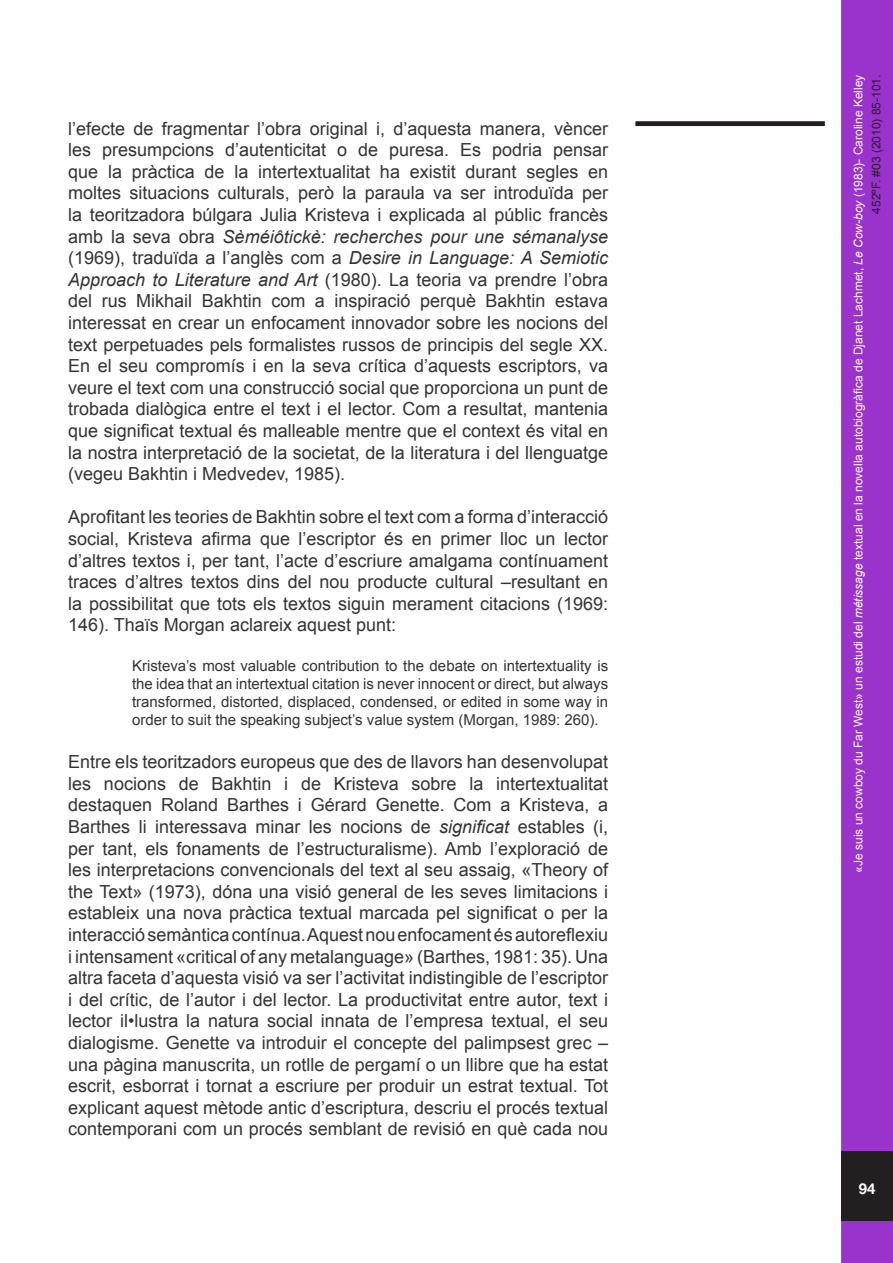
<style>
.page{position:relative;width:893px;height:1263px;background:#fff}
.page>*{position:absolute;margin:0;border:0;box-sizing:border-box;transform-origin:0 0}
.t1{font:18px/21.6px "Arial";color:#333;text-align:justify}
.t2{font:15px/18px "Arial";color:#333;text-align:justify}
.t3{font:700 15px "Helvetica Neue";color:#fff}
.t4{font:12px/18px "Arial";color:#fff;text-align:right}
.s1{font-style:italic}
.s2{color:#231f20}
</style>
<div class="page">
<div style="left:841px;top:0;width:52px;height:1263px;background:#93c;border:3px solid #93c"></div>
<div style="left:841px;top:1151px;width:52px;height:70px;background:#231f20"></div>
<div style="left:636px;top:121px;width:189px;height:5px;background:#231f20"></div>
<p class="t1" style="left:68px;top:118px;width:541px">l’efecte de fragmentar l’obra original i, d’aquesta manera, vèncer les presumpcions d’autenticitat o de puresa. Es podria pensar que la pràctica de la intertextualitat ha existit durant segles en moltes situacions culturals, però la paraula va ser introduïda per la teoritzadora búlgara Julia Kristeva i explicada al públic francès amb la seva obra <span class="s1">Sèméiôtickè: recherches pour une sémanalyse </span>(1969), traduïda a l’anglès com a <span class="s1">Desire in Language: A Semiotic Approach to Literature and Art</span> (1980). La teoria va prendre l’obra del rus Mikhail Bakhtin com a inspiració perquè Bakhtin estava interessat en crear un enfocament innovador sobre les nocions del text perpetuades pels formalistes russos de principis del segle XX.<br>En el seu compromís i en la seva crítica d’aquests escriptors, va veure el text com una construcció social que proporciona un punt de trobada dialògica entre el text i el lector. Com a resultat, mantenia que significat textual és malleable mentre que el context és vital en la nostra interpretació de la societat, de la literatura i del llenguatge (vegeu Bakhtin i Medvedev, 1985).</p>
<p class="t1" style="left:68px;top:506px;width:541px">Aprofitant les teories de Bakhtin sobre el text com a forma d’interacció social, Kristeva afirma que l’escriptor és en primer lloc un lector d’altres textos i, per tant, l’acte d’escriure amalgama contínuament traces d’altres textos dins del nou producte cultural –resultant en la possibilitat que tots els textos siguin merament citacions (1969:<br>146). Thaïs Morgan aclareix aquest punt:</p>
<p class="t2" style="left:132px;top:657px;width:478px">Kristeva’s most valuable contribution to the debate on intertextuality is the idea that an intertextual citation is never innocent or direct, but always transformed, distorted, displaced, condensed, or edited in some way in order to suit the speaking subject’s value system (Morgan, 1989: 260).</p>
<p class="t1" style="left:68px;top:751px;width:541px">Entre els teoritzadors europeus que des de llavors han desenvolupat les nocions de Bakhtin i de Kristeva sobre la intertextualitat destaquen Roland Barthes i Gérard Genette. Com a Kristeva, a Barthes li interessava minar les nocions de <span class="s1">significat</span> estables (i, per tant, els fonaments de l’estructuralisme). Amb l’exploració de les interpretacions convencionals del text al seu assaig, «Theory of the Text» (1973), dóna una visió general de les seves limitacions i estableix una nova pràctica textual marcada pel significat o per la interacció semàntica contínua. Aquest nou enfocament és autoreflexiu i intensament «critical of any metalanguage» (Barthes, 1981: 35). Una altra faceta d’aquesta visió va ser l’activitat indistingible de l’escriptor i del crític, de l’autor i del lector. La productivitat entre autor, text i lector il•lustra la natura social innata de l’empresa textual, el seu dialogisme. Genette va introduir el concepte del palimpsest grec – una pàgina manuscrita, un rotlle de pergamí o un llibre que ha estat escrit, esborrat i tornat a escriure per produir un estrat textual. Tot explicant aquest mètode antic d’escriptura, descriu el procés textual contemporani com un procés semblant de revisió en què cada nou</p>
<p class="t4" style="left:849px;top:873px;width:800px;rotate:-90deg">«Je suis un cowboy du Far West» un estudi del <span class="s1">métissage</span> textual en la novella autobiogràfica de Djanet Lachmet, <span class="s1">Le Cow-boy</span> (1983)- Caroline Kelley<br><span class="s2">452ºF. #03 (2010) 85-101.</span></p>
<p class="t3" style="left:859px;top:1179px;width:18px">94</p>
</div>
